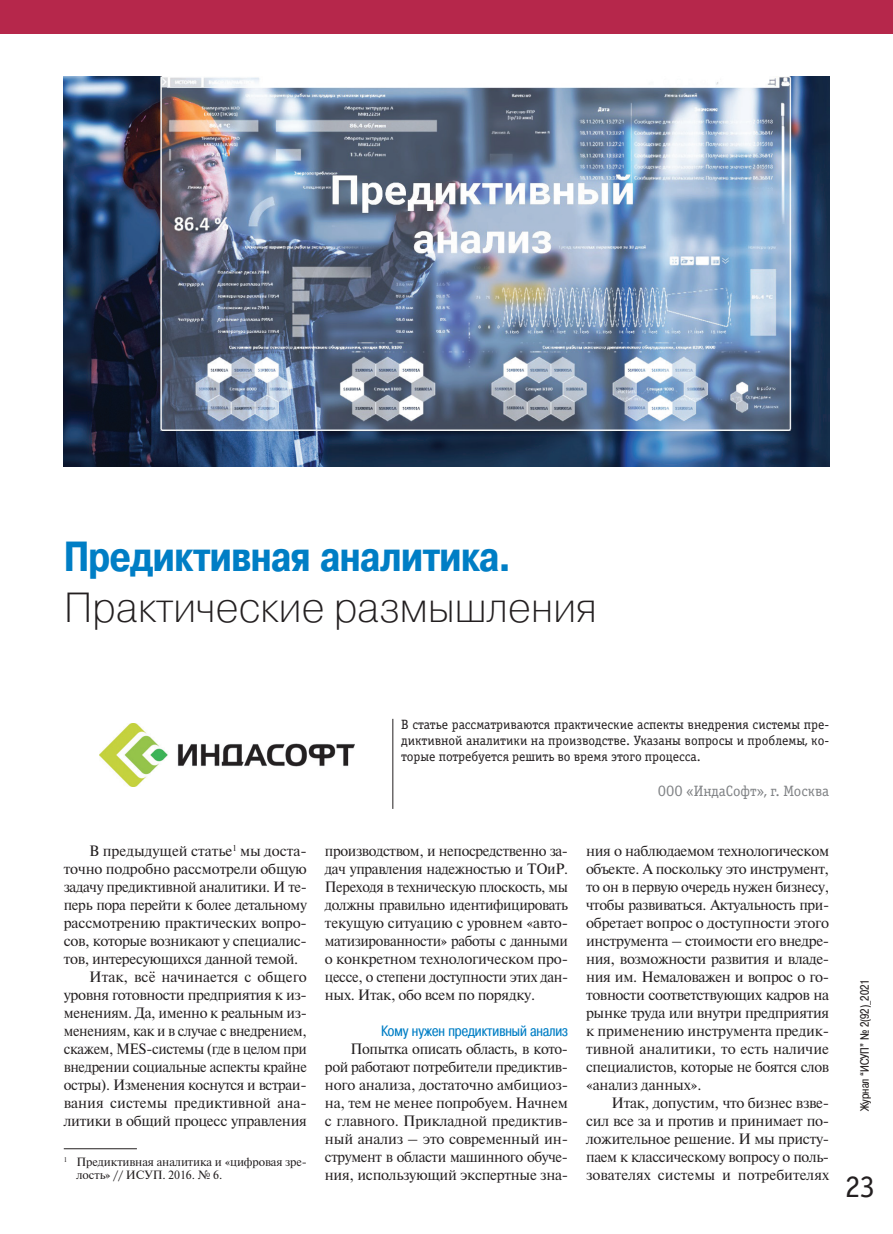
<style>
.page{position:relative;width:893px;height:1234px;background:#fff}
.page>*{position:absolute;margin:0;border:0;box-sizing:border-box;transform-origin:0 0}
.t1{font:42px "Pragmatica Light C";letter-spacing:-.01em;color:#231f20}
.t2{font:700 42px "Pragmatica Cond C";letter-spacing:-.01em;color:#007ec5}
.t3{font:31.5px "Officina Serif Book C";color:#231f20}
.t4{font:15px/18px "Newton";letter-spacing:-.025em;color:#231f20;text-align:justify}
.t5{font:15px "Newton";letter-spacing:-.025em;color:#231f20;scale:.95 1}
.t6{font:15px "Newton";color:#231f20}
.t7{font:15px "Pragmatica Cond C";color:#007ec5}
.t8{font:15px "Officina Serif Book C";color:#808285}
.t9{font:13.5px/16.2px "Officina Serif Book C";color:#231f20;text-align:justify}
.t10{font:12px/13.5px "Newton";letter-spacing:-.01em;color:#231f20}
.t11{font:12px "Pragmatica Cond C";color:#231f20}
</style>
<div class="page">
<div style="left:0;top:0;width:893px;height:34px;background:#b6274b"></div>
<hr style="left:64px;top:1148px;width:73px;height:1px;background:#231f20">
<hr style="left:393px;top:718px;width:1px;height:90px;background:#231f20">
<img style="left:64px;top:77px;width:765px;height:389px">
<img style="left:99px;top:723px;width:256px;height:63px">
<h1 class="t2" style="left:64px;top:533px;width:450px">Предиктивная аналитика.</h1>
<h1 class="t1" style="left:64px;top:583px;width:535px">Практические размышления</h1>
<p class="t9" style="left:401px;top:716px;width:430px">В статье рассматриваются практические аспекты внедрения системы пре&shy;диктивной аналитики на производстве. Указаны вопросы и проблемы, ко&shy;торые потребуется решить во время этого процесса.</p>
<p class="t8" style="left:658px;top:783px;width:173px">ООО «ИндаСофт», г. Москва</p>
<p class="t6" style="left:89px;top:839px;width:219px">В предыдущей статье<sup>1</sup> мы доста-</p>
<p class="t4" style="left:64px;top:858px;width:245px">точно подробно рассмотрели общую</p>
<p class="t4" style="left:64px;top:876px;width:245px">задачу предиктивной аналитики. И те-</p>
<p class="t4" style="left:64px;top:894px;width:245px">перь пора перейти к более детальному</p>
<p class="t4" style="left:64px;top:912px;width:245px">рассмотрению практических вопро-</p>
<p class="t4" style="left:64px;top:930px;width:245px">сов, которые возникают у специалис-</p>
<p class="t4" style="left:64px;top:948px;width:236px">тов, интересующихся данной темой.</p>
<p class="t6" style="left:89px;top:965px;width:219px">Итак, всё начинается с общего</p>
<p class="t4" style="left:64px;top:984px;width:245px">уровня готовности предприятия к из-</p>
<p class="t4" style="left:64px;top:1002px;width:245px">менениям. Да, именно к реальным из-</p>
<p class="t5" style="left:64px;top:1019px;width:257px">менениям, как и в случае с внедрением,</p>
<p class="t5" style="left:64px;top:1037px;width:257px">скажем, MES-системы (где в целом при</p>
<p class="t5" style="left:64px;top:1055px;width:257px">внедрении социальные аспекты крайне</p>
<p class="t4" style="left:64px;top:1074px;width:245px">остры). Изменения коснутся и встраи-</p>
<p class="t6" style="left:64px;top:1091px;width:245px">вания системы предиктивной ана-</p>
<p class="t4" style="left:64px;top:1110px;width:245px">литики в общий процесс управления</p>
<p class="t10" style="left:77px;top:1154px;width:232px;text-indent:-13px"><sup>1</sup> Предиктивная аналитика и «цифровая зре&shy;лость» // ИСУП. 2016. № 6.</p>
<p class="t4" style="left:325px;top:840px;width:245px">производством, и непосредственно за&shy;дач управления надежностью и ТОиР.<br>Переходя в техническую плоскость, мы должны правильно идентифицировать текущую ситуацию с уровнем «авто&shy;матизированности» работы с данными о конкретном технологическом про&shy;цессе, о степени доступности этих дан&shy;ных. Итак, обо всем по порядку.</p>
<p class="t7" style="left:381px;top:1021px;width:189px">Кому нужен предиктивный анализ</p>
<p class="t4" style="left:325px;top:1038px;width:245px;text-indent:26px">Попытка описать область, в кото&shy;рой работают потребители предиктив&shy;ного анализа, достаточно амбициоз&shy;на, тем не менее попробуем. Начнем с главного. Прикладной предиктив&shy;ный анализ – это современный ин&shy;струмент в области машинного обуче&shy;ния, использующий экспертные зна-</p>
<p class="t4" style="left:586px;top:840px;width:245px">ния о наблюдаемом технологическом объекте. А поскольку это инструмент, то он в первую очередь нужен бизнесу, чтобы развиваться. Актуальность при&shy;обретает вопрос о доступности этого инструмента – стоимости его внедре&shy;ния, возможности развития и владе&shy;ния им. Немаловажен и вопрос о го&shy;товности соответствующих кадров на рынке труда или внутри предприятия к применению инструмента предик&shy;тивной аналитики, то есть наличие специалистов, которые не боятся слов «анализ данных».</p>
<p class="t4" style="left:586px;top:1092px;width:245px;text-indent:26px">Итак, допустим, что бизнес взве&shy;сил все за и против и принимает по&shy;ложительное решение. И мы присту&shy;паем к классическому вопросу о поль&shy;зователях системы и потребителях</p>
<p class="t11" style="left:858px;top:1110px;width:134px;rotate:-90deg">Журнал “ИСУП” № 2(92)_2021</p>
<h2 class="t3" style="left:845px;top:1168px;width:32px">23</h2>
</div>
